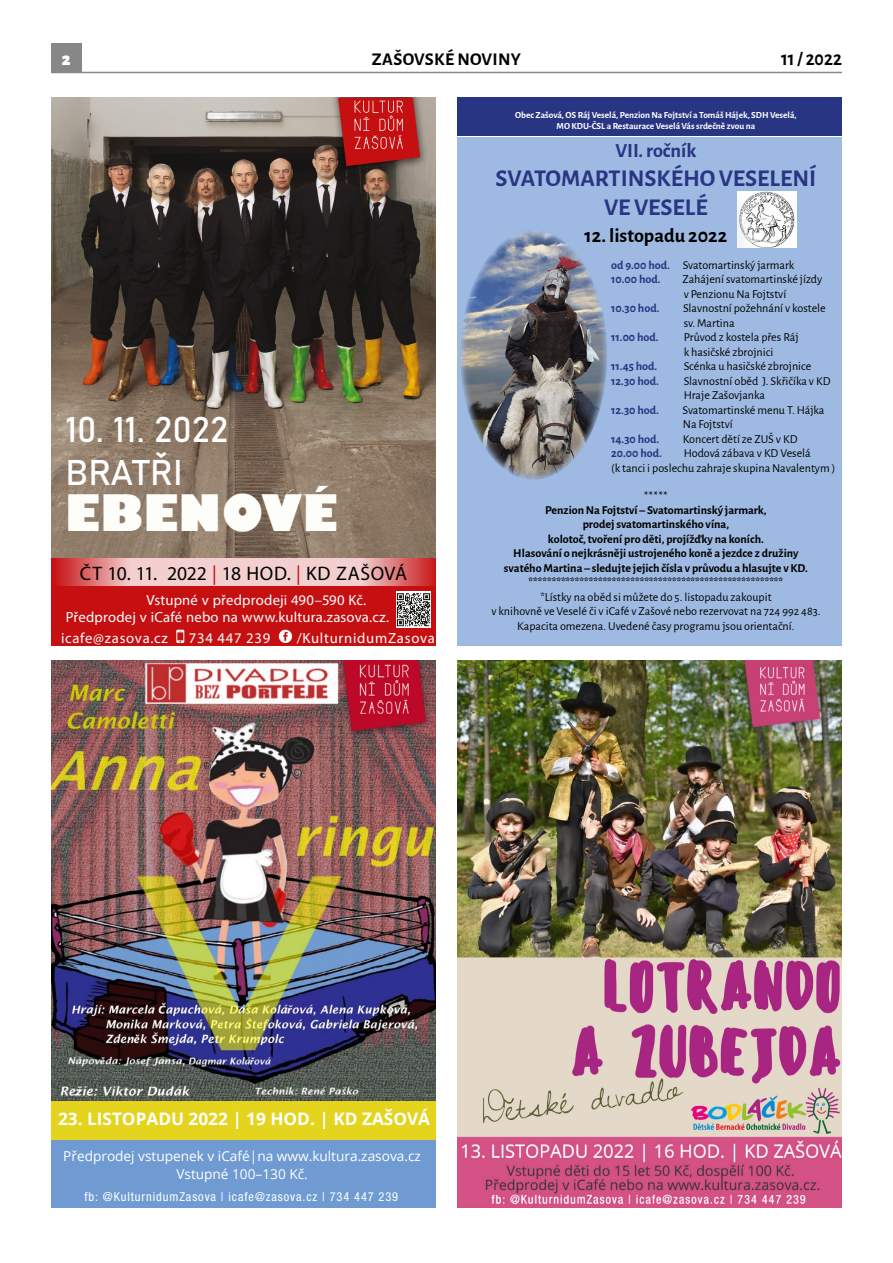
<style>
.page{position:relative;width:893px;height:1263px;background:#fff}
.page>*{position:absolute;margin:0;border:0;box-sizing:border-box;transform-origin:0 0}
.t1{font:800 49.05px "Gill Sans";color:#fdfefa}
.t2{font:35.25px/42.3px "Bahnschrift";color:#fff}
.t3{font:700 24.15px/29px "Alegreya Sans";color:#283583;text-align:center}
.t4{font:700 20.1px "Alegreya Sans";color:#000}
.t5{font:700 20.1px "Alegreya Sans";color:#283583}
.t6{font:19.65px "Myriad Pro";letter-spacing:.015em;color:#000}
.t7{font:700 18px "Alegreya Sans";letter-spacing:.015em;color:#000}
.t8{font:900 18px "Alegreya Sans";color:#fff}
.t9{font:17.25px "Open+Sans";color:#fff}
.t10{font:14.7px/17.7px "Myriad Pro";letter-spacing:.02em;color:#fff}
.t11{font:14.7px "Myriad Pro";letter-spacing:.05em;color:#fff}
.t12{font:13.65px/17.7px "Open+Sans";color:#fff;text-align:center}
.t13{font:condensed 12.3px "Helvetica Neue LT Pro";letter-spacing:.075em;color:#fff}
.t14{font:12.15px/14.5px "Alegreya Sans";color:#000}
.t15{font:700 12.15px/14.5px "Alegreya Sans";color:#000;text-align:center}
.t16{font:700 12.15px "Alegreya Sans";color:#283583}
.t17{font:12.15px "Minion Pro";color:#000}
.t18{font:700 9.45px/11.2px "Alegreya Sans";color:#fffffc;text-align:center}
.s1{color:#c60f11}
.s2{font-weight:700;color:#283583}
</style>
<div class="page">
<div style="left:51px;top:43px;width:31px;height:30px;background:#878787"></div>
<hr style="left:51px;top:72px;width:791px;height:1px;background:#878787">
<img style="left:457px;top:660px;width:385px;height:547px">
<img style="left:51px;top:660px;width:385px;height:548px">
<img style="left:324px;top:660px;width:112px;height:82px">
<img style="left:51px;top:98px;width:385px;height:460px">
<div style="left:331px;top:98px;width:97px;height:78px;background:#000;opacity:.6"></div>
<svg style="left:338px;top:98px;width:82px;height:68px;background:#b92728"></svg>
<div style="left:51px;top:558px;width:385px;height:87px;background:#c60f11"></div>
<svg style="left:176px;top:630px;width:8px;height:13px"></svg>
<svg style="left:279px;top:630px;width:13px;height:13px"></svg>
<svg style="left:56px;top:558px;width:379px;height:28px;background:#eaabab"></svg>
<img style="left:396px;top:592px;width:35px;height:36px">
<div style="left:457px;top:137px;width:385px;height:508px;background:#9fbae2"></div>
<div style="left:457px;top:98px;width:385px;height:38px;background:#283583"></div>
<img style="left:460px;top:231px;width:147px;height:249px">
<img style="left:738px;top:191px;width:59px;height:57px">
<h3 class="t8" style="left:62px;top:45px;width:10px">2</h3>
<h3 class="t7" style="left:372px;top:46px;width:151px">Zašovskénoviny</h3>
<h3 class="t7" style="left:781px;top:46px;width:62px">11 / 2022</h3>
<p class="t18" style="left:515px;top:109px;width:283px">Obec Zašová, OS Ráj Veselá, Penzion Na Fojtství a Tomáš Hájek, SDH Veselá,<br>MO KDU-ČSL a Restaurace Veselá Vás srdečně zvou na</p>
<h3 class="t5" style="left:615px;top:135px;width:83px">VII. ročník</h3>
<h3 class="t3" style="left:495px;top:162px;width:322px">SVATOMARTINSKÉHO VESELENÍ<br>VE VESELÉ</h3>
<h3 class="t4" style="left:585px;top:221px;width:144px">12. listopadu 2022</h3>
<h2 class="t2" style="left:66px;top:406px;width:164px">10. 11. 2022<br>BRATŘI</h2>
<h1 class="t1" style="left:65px;top:482px;width:274px">EBENOVÉ</h1>
<h3 class="t6" style="left:80px;top:561px;width:329px">ČT 10. 11. 2022 <span class="s1">|</span> 18 HOD. <span class="s1">|</span> KD ZAŠOVÁ</h3>
<p class="t10" style="left:66px;top:590px;width:325px;text-indent:81px">Vstupné v předprodeji 490–590 Kč.<br>Předprodej v iCafé nebo na www.kultura.zasova.cz.</p>
<p class="t11" style="left:61px;top:629px;width:108px">icafe@zasova.cz</p>
<p class="t11" style="left:189px;top:629px;width:83px">734 447 239</p>
<p class="t11" style="left:297px;top:629px;width:140px">/KulturnidumZasova</p>
<p class="t14" style="left:611px;top:257px;width:185px"><span class="s2">od 9.00 hod.</span> Svatomartinský jarmark<br><span class="s2">10.00 hod.</span></p>
<p class="t14" style="left:682px;top:272px;width:141px">Zahájení svatomartinské jízdy v Penzionu Na Fojtství</p>
<p class="t16" style="left:611px;top:299px;width:50px">10.30 hod.</p>
<p class="t14" style="left:683px;top:301px;width:144px">Slavnostní požehnání v kostele sv. Martina</p>
<p class="t16" style="left:611px;top:328px;width:49px">11.00 hod.</p>
<p class="t14" style="left:684px;top:330px;width:116px">Průvod z kostela přes Ráj k hasičské zbrojnici</p>
<p class="t16" style="left:611px;top:357px;width:48px">11.45 hod.</p>
<p class="t14" style="left:684px;top:359px;width:129px">Scénka u hasičské zbrojnice</p>
<p class="t16" style="left:611px;top:372px;width:49px">12.30 hod.</p>
<p class="t14" style="left:684px;top:373px;width:148px">Slavnostní oběd J. Skřičíka v KD<br>Hraje Zašovjanka</p>
<p class="t16" style="left:611px;top:401px;width:49px">12.30 hod.</p>
<p class="t14" style="left:683px;top:402px;width:143px">Svatomartinské menu T. Hájka<br>Na Fojtství</p>
<p class="t16" style="left:611px;top:430px;width:50px">14.30 hod.</p>
<p class="t14" style="left:683px;top:431px;width:116px">Koncert dětí ze ZUŠ v KD</p>
<p class="t16" style="left:611px;top:445px;width:52px">20.00 hod.</p>
<p class="t14" style="left:611px;top:446px;width:226px;text-indent:73px">Hodová zábava v KD Veselá<br>(k tanci i poslechu zahraje skupina Navalentym )</p>
<p class="t17" style="left:644px;top:487px;width:26px">*****</p>
<p class="t15" style="left:504px;top:501px;width:305px">Penzion Na Fojtství – Svatomartinský jarmark,<br>prodej svatomartinského vína,<br>kolotoč, tvoření pro děti, projížďky na koních.<br>Hlasování o nejkrásněji ustrojeného koně a jezdce z družiny svatého Martina – sledujte jejich čísla v průvodu a hlasujte v KD. *******************************************************</p>
<p class="t14" style="left:491px;top:589px;width:331px;text-align:center">*Lístky na oběd si můžete do 5. listopadu zakoupit<br>v knihovně ve Veselé či v iCafé v Zašové nebo rezervovat na 724 992 483.<br>Kapacita omezena. Uvedené časy programu jsou orientační.</p>
<h3 class="t9" style="left:58px;top:1107px;width:374px">23. LISTOPADU 2022 | 19 HOD. | KD ZAŠOVÁ</h3>
<p class="t12" style="left:63px;top:1147px;width:359px">Předprodej vstupenek v iCafé|na www.kultura.zasova.cz<br>Vstupné 100–130 Kč.</p>
<p class="t13" style="left:84px;top:1189px;width:315px">fb: @KulturnidumZasova | icafe@zasova.cz | 734 447 239</p>
</div>
